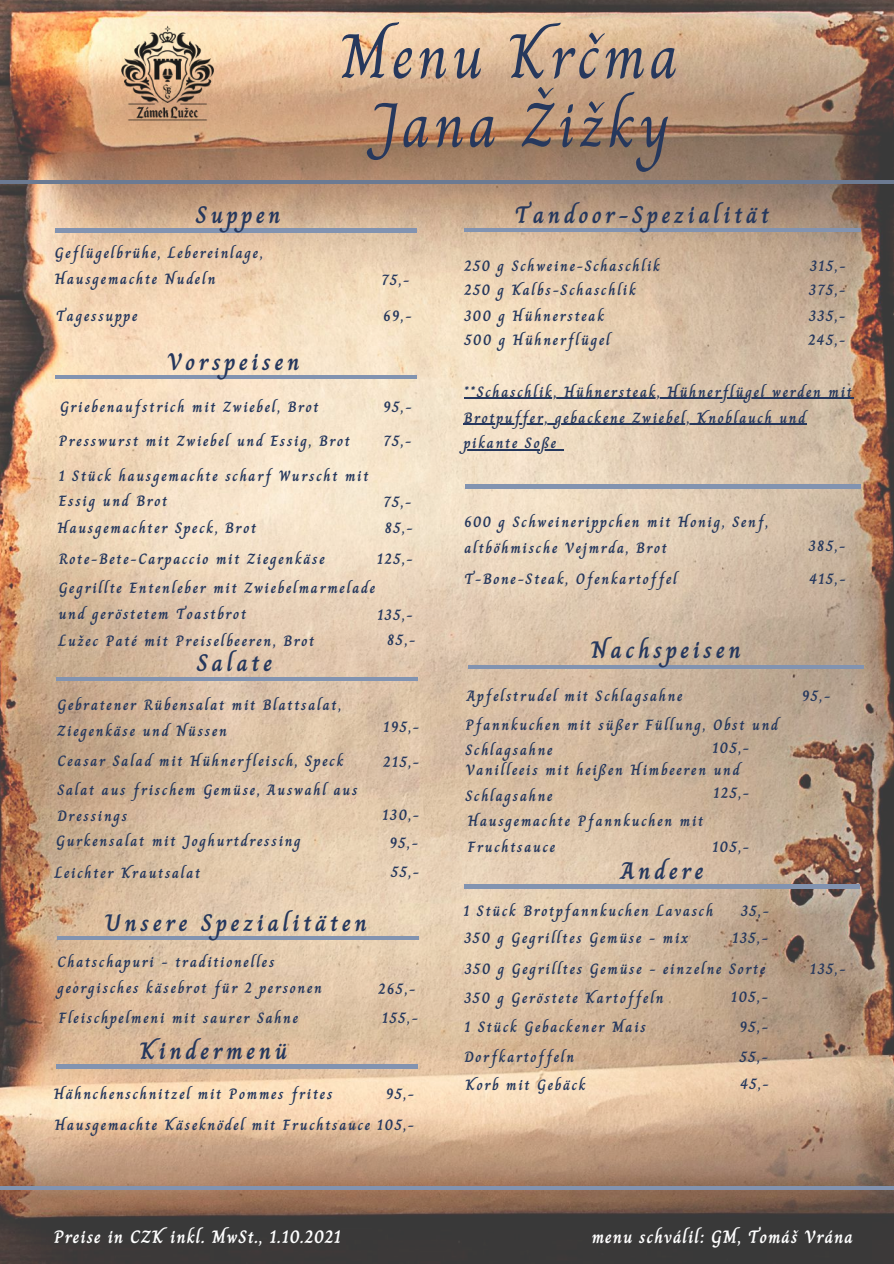
<style>
.page{position:relative;width:894px;height:1264px;background:#fff}
.page>*{position:absolute;margin:0;border:0;box-sizing:border-box;transform-origin:0 0}
.t1{font:63px/68.7px "Charm";letter-spacing:.05em;color:#26385d;text-align:center}
.t2{font:700 24px "Charm";letter-spacing:.15em;color:#26385d}
.t3{font:700 18px "Charm";letter-spacing:.05em;color:#fff}
.t4{font:700 15px/26px "Charm";letter-spacing:.11em;color:#26385d}
</style>
<div class="page">
<img style="left:0;top:0;width:893px;height:1263px">
<hr style="left:0;top:180px;width:893px;height:4px;background:#6c7a92">
<hr style="left:0;top:1186px;width:893px;height:3px;background:#8293b0">
<hr style="left:55px;top:229px;width:361px;height:3px;background:#8293b0">
<hr style="left:55px;top:375px;width:361px;height:3px;background:#8293b0">
<hr style="left:464px;top:228px;width:396px;height:4px;background:#8293b0">
<hr style="left:56px;top:677px;width:362px;height:3px;background:#8293b0">
<hr style="left:468px;top:665px;width:395px;height:3px;background:#8293b0">
<hr style="left:56px;top:1064px;width:362px;height:4px;background:#8293b0">
<hr style="left:464px;top:884px;width:395px;height:4px;background:#8293b0">
<img style="left:119px;top:25px;width:96px;height:96px">
<hr style="left:58px;top:936px;width:361px;height:3px;background:#8293b0">
<hr style="left:463px;top:398px;width:390px;height:1px;background:#26385d">
<hr style="left:463px;top:423px;width:343px;height:2px;background:#26385d">
<hr style="left:463px;top:449px;width:95px;height:1px;background:#26385d">
<hr style="left:465px;top:485px;width:395px;height:3px;background:#8293b0">
<h1 class="t1" style="left:340px;top:22px;width:339px">Menu Krčma<br>Jana Žižky</h1>
<h2 class="t2" style="left:196px;top:196px;width:86px">Suppen</h2>
<p class="t4" style="left:55px;top:240px;width:209px">Geflügelbrühe, Lebereinlage,<br>Hausgemachte Nudeln</p>
<p class="t4" style="left:381px;top:267px;width:29px">75,-</p>
<p class="t4" style="left:56px;top:303px;width:83px">Tagessuppe</p>
<p class="t4" style="left:383px;top:303px;width:30px">69,-</p>
<h2 class="t2" style="left:167px;top:343px;width:134px">Vorspeisen</h2>
<p class="t4" style="left:60px;top:394px;width:260px">Griebenaufstrich mit Zwiebel, Brot</p>
<p class="t4" style="left:383px;top:394px;width:30px">95,-</p>
<p class="t4" style="left:59px;top:427px;width:292px">Presswurst mit Zwiebel und Essig, Brot</p>
<p class="t4" style="left:383px;top:427px;width:29px">75,-</p>
<p class="t4" style="left:59px;top:462px;width:311px">1 Stück hausgemachte scharf Wurscht mit<br>Essig und Brot</p>
<p class="t4" style="left:383px;top:489px;width:29px">75,-</p>
<p class="t4" style="left:57px;top:515px;width:200px">Hausgemachter Speck, Brot</p>
<p class="t4" style="left:384px;top:515px;width:30px">85,-</p>
<p class="t4" style="left:59px;top:545px;width:267px">Rote-Bete-Carpaccio mit Ziegenkäse</p>
<p class="t4" style="left:377px;top:545px;width:37px">125,-</p>
<p class="t4" style="left:59px;top:575px;width:318px">Gegrillte Entenleber mit Zwiebelmarmelade und geröstetem Toastbrot</p>
<p class="t4" style="left:377px;top:602px;width:37px">135,-</p>
<p class="t4" style="left:59px;top:628px;width:257px">Lužec Paté mit Preiselbeeren, Brot</p>
<p class="t4" style="left:387px;top:626px;width:30px">85,-</p>
<h2 class="t2" style="left:197px;top:644px;width:77px">Salate</h2>
<p class="t4" style="left:57px;top:692px;width:285px">Gebratener Rübensalat mit Blattsalat,<br>Ziegenkäse und Nüssen</p>
<p class="t4" style="left:383px;top:714px;width:37px">195,-</p>
<p class="t4" style="left:57px;top:747px;width:287px">Ceasar Salad mit Hühnerfleisch, Speck</p>
<p class="t4" style="left:57px;top:777px;width:301px">Salat aus frischem Gemüse, Auswahl aus<br>Dressings</p>
<p class="t4" style="left:56px;top:827px;width:246px">Gurkensalat mit Joghurtdressing</p>
<p class="t4" style="left:55px;top:860px;width:147px">Leichter Krautsalat</p>
<h2 class="t2" style="left:105px;top:904px;width:264px">Unsere Spezialitäten</h2>
<p class="t4" style="left:57px;top:949px;width:266px">Chatschapuri - traditionelles georgisches käsebrot für 2 personen</p>
<p class="t4" style="left:59px;top:1005px;width:241px">Fleischpelmeni mit saurer Sahne</p>
<h2 class="t2" style="left:140px;top:1032px;width:149px">Kindermenü</h2>
<p class="t4" style="left:54px;top:1080px;width:280px">Hähnchenschnitzel mit Pommes frites</p>
<p class="t4" style="left:383px;top:748px;width:37px">215,-</p>
<p class="t4" style="left:382px;top:801px;width:38px">130,-</p>
<p class="t4" style="left:389px;top:829px;width:30px">95,-</p>
<p class="t4" style="left:391px;top:859px;width:30px">55,-</p>
<p class="t4" style="left:378px;top:975px;width:38px">265,-</p>
<p class="t4" style="left:382px;top:1005px;width:37px">155,-</p>
<p class="t4" style="left:386px;top:1080px;width:30px">95,-</p>
<p class="t4" style="left:55px;top:1111px;width:360px">Hausgemachte Käseknödel mit Fruchtsauce 105,-</p>
<h2 class="t2" style="left:514px;top:196px;width:256px">Tandoor-Spezialität</h2>
<p class="t4" style="left:464px;top:254px;width:197px;line-height:23.5px">250 g Schweine-Schaschlik<br>250 g Kalbs-Schaschlik</p>
<p class="t4" style="left:464px;top:303px;width:141px">300 g Hühnersteak</p>
<p class="t4" style="left:464px;top:326px;width:147px">500 g Hühnerflügel</p>
<p class="t4" style="left:809px;top:253px;width:37px">315,-</p>
<p class="t4" style="left:809px;top:277px;width:38px">375,-</p>
<p class="t4" style="left:808px;top:303px;width:38px">335,-</p>
<p class="t4" style="left:808px;top:326px;width:39px">245,-</p>
<p class="t4" style="left:463px;top:378px;width:389px">**Schaschlik, Hühnersteak, Hühnerflügel werden mit<br>Brotpuffer, gebackene Zwiebel, Knoblauch und pikante Soße</p>
<p class="t4" style="left:464px;top:509px;width:305px">600 g Schweinerippchen mit Honig, Senf, altböhmische Vejmrda, Brot</p>
<p class="t4" style="left:464px;top:566px;width:214px">T-Bone-Steak, Ofenkartoffel</p>
<h2 class="t2" style="left:590px;top:631px;width:152px">Nachspeisen</h2>
<p class="t4" style="left:465px;top:681px;width:314px;line-height:28.7px">Apfelstrudel mit Schlagsahne<br>Pfannkuchen mit süßer Füllung, Obst und</p>
<p class="t4" style="left:465px;top:740px;width:275px;line-height:19.6px">Schlagsahne<br>Vanilleeis mit heißen Himbeeren und</p>
<p class="t4" style="left:465px;top:783px;width:89px">Schlagsahne</p>
<p class="t4" style="left:712px;top:734px;width:38px">105,-</p>
<p class="t4" style="left:713px;top:780px;width:37px">125,-</p>
<p class="t4" style="left:468px;top:807px;width:237px">Hausgemachte Pfannkuchen mit<br>Fruchtsauce</p>
<h2 class="t2" style="left:620px;top:852px;width:84px">Andere</h2>
<p class="t4" style="left:712px;top:834px;width:38px">105,-</p>
<p class="t4" style="left:463px;top:898px;width:251px">1 Stück Brotpfannkuchen Lavasch</p>
<p class="t4" style="left:740px;top:898px;width:29px">35,-</p>
<p class="t4" style="left:464px;top:924px;width:225px">350 g Gegrilltes Gemüse - mix</p>
<p class="t4" style="left:732px;top:924px;width:37px">135,-</p>
<p class="t4" style="left:808px;top:533px;width:38px">385,-</p>
<p class="t4" style="left:809px;top:566px;width:38px">415,-</p>
<p class="t4" style="left:802px;top:682px;width:30px">95,-</p>
<p class="t4" style="left:464px;top:956px;width:302px">350 g Gegrilltes Gemüse - einzelne Sorte</p>
<p class="t4" style="left:809px;top:956px;width:37px">135,-</p>
<p class="t4" style="left:464px;top:984px;width:201px">350 g Geröstete Kartoffeln</p>
<p class="t4" style="left:730px;top:984px;width:38px">105,-</p>
<p class="t4" style="left:464px;top:1014px;width:183px">1 Stück Gebackener Mais</p>
<p class="t4" style="left:739px;top:1014px;width:30px">95,-</p>
<p class="t4" style="left:464px;top:1044px;width:111px">Dorfkartoffeln</p>
<p class="t4" style="left:465px;top:1072px;width:122px">Korb mit Gebäck</p>
<p class="t4" style="left:739px;top:1043px;width:30px">55,-</p>
<p class="t4" style="left:740px;top:1070px;width:30px">45,-</p>
<p class="t3" style="left:54px;top:1222px;width:289px">Preise in CZK inkl. MwSt., 1.10.2021</p>
<p class="t3" style="left:591px;top:1222px;width:263px">menu schválil: GM, Tomáš Vrána</p>
</div>
